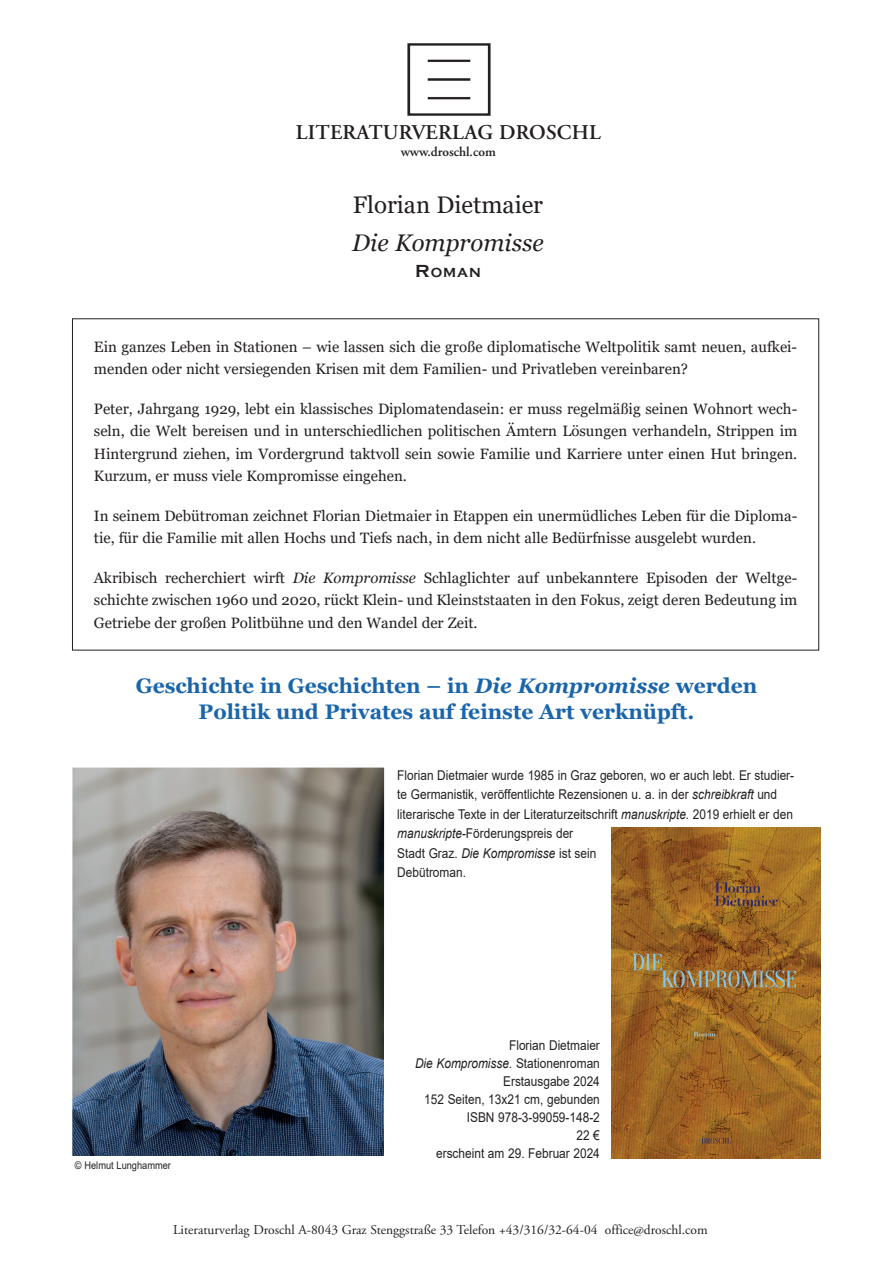
<style>
.page{position:relative;width:893px;height:1263px;background:#fff}
.page>*{position:absolute;margin:0;border:0;box-sizing:border-box;transform-origin:0 0}
.t1{font:24px "Georgia";color:#231f20}
.t2{font:italic 24px "Georgia";color:#231f20}
.t3{font:700 21px/25.3px "Georgia";color:#1a65aa;text-align:center}
.t4{font:600 21px "Adobe Garamond Pro";letter-spacing:.015em;color:#231f20}
.t5{font:15px/22.5px "Georgia";color:#231f20}
.t6{font:13.5px/18px "Arial";color:#231f20;text-align:right;scale:.88 1}
.t7{font:13.5px "Adobe Garamond Pro";color:#231f20}
.t8{font:600 13.5px "Adobe Garamond Pro";color:#231f20}
.t9{font:700 13.5px "Copperplate Gothic";color:#231f20}
.t10{font:10.5px "Arial";color:#231f20;scale:.88 1}
.s1{font-size:18px}
.s2{font-style:italic}
</style>
<div class="page">
<img style="left:407px;top:43px;width:84px;height:73px">
<img style="left:612px;top:827px;width:208px;height:332px">
<img style="left:72px;top:767px;width:312px;height:389px">
<h2 class="t4" style="left:296px;top:120px;width:300px">LITERATURVERLAG DROSCHL</h2>
<p class="t8" style="left:401px;top:144px;width:97px">WWW.DROSCHL.COM</p>
<h1 class="t1" style="left:353px;top:190px;width:192px">Florian Dietmaier</h1>
<h1 class="t2" style="left:352px;top:227px;width:193px">Die Kompromisse</h1>
<p class="t9" style="left:415px;top:265px;width:67px"><span class="s1">R</span>OMAN</p>
<p class="t5" style="left:94px;top:335px;width:705px">Ein ganzes Leben in Stationen – wie lassen sich die große diplomatische Weltpolitik samt neuen, aufkei&shy;menden oder nicht versiegenden Krisen mit dem Familien- und Privatleben vereinbaren?</p>
<p class="t5" style="left:94px;top:397px;width:705px;text-align:justify">Peter, Jahrgang 1929, lebt ein klassisches Diplomatendasein: er muss regelmäßig seinen Wohnort wech&shy;seln, die Welt bereisen und in unterschiedlichen politischen Ämtern Lösungen verhandeln, Strippen im Hintergrund ziehen, im Vordergrund taktvoll sein sowie Familie und Karriere unter einen Hut bringen.<br>Kurzum, er muss viele Kompromisse eingehen.</p>
<p class="t5" style="left:94px;top:504px;width:705px">In seinem Debütroman zeichnet Florian Dietmaier in Etappen ein unermüdliches Leben für die Diploma&shy;tie, für die Familie mit allen Hochs und Tiefs nach, in dem nicht alle Bedürfnisse ausgelebt wurden.</p>
<p class="t5" style="left:94px;top:566px;width:705px;text-align:justify">Akribisch recherchiert wirft <span class="s2">Die Kompromisse</span> Schlaglichter auf unbekanntere Episoden der Weltge&shy;schichte zwischen 1960 und 2020, rückt Klein- und Kleinststaaten in den Fokus, zeigt deren Bedeutung im Getriebe der großen Politbühne und den Wandel der Zeit.</p>
<h2 class="t3" style="left:136px;top:673px;width:623px">Geschichte in Geschichten – in <span class="s2">Die Kompromisse</span> werden<br>Politik und Privates auf feinste Art verknüpft.</h2>
<p class="t6" style="left:397px;top:765px;width:452px;line-height:19.5px;text-align:left">Florian Dietmaier wurde 1985 in Graz geboren, wo er auch lebt. Er studier&shy;te Germanistik, veröffentlichte Rezensionen u. a. in der <span class="s2">schreibkraft</span> und literarische Texte in der Literaturzeitschrift <span class="s2">manuskripte</span>. 2019 erhielt er den <span class="s2">manuskripte</span>-Förderungspreis der<br>Stadt Graz. <span class="s2">Die Kompromisse</span> ist sein<br>Debütroman.</p>
<p class="t10" style="left:75px;top:1158px;width:111px">© Helmut Lunghammer</p>
<p class="t6" style="left:415px;top:1036px;width:212px">Florian Dietmaier<br><span class="s2">Die Kompromisse.</span> Stationenroman<br>Erstausgabe 2024<br>152 Seiten, 13x21 cm, gebunden<br>ISBN 978-3-99059-148-2<br>22 €<br>erscheint am 29. Februar 2024</p>
<p class="t7" style="left:173px;top:1222px;width:536px">Literaturverlag Droschl A-8043 Graz Stenggstraße 33 Telefon +43/316/32-64-04 office@droschl.com</p>
</div>
